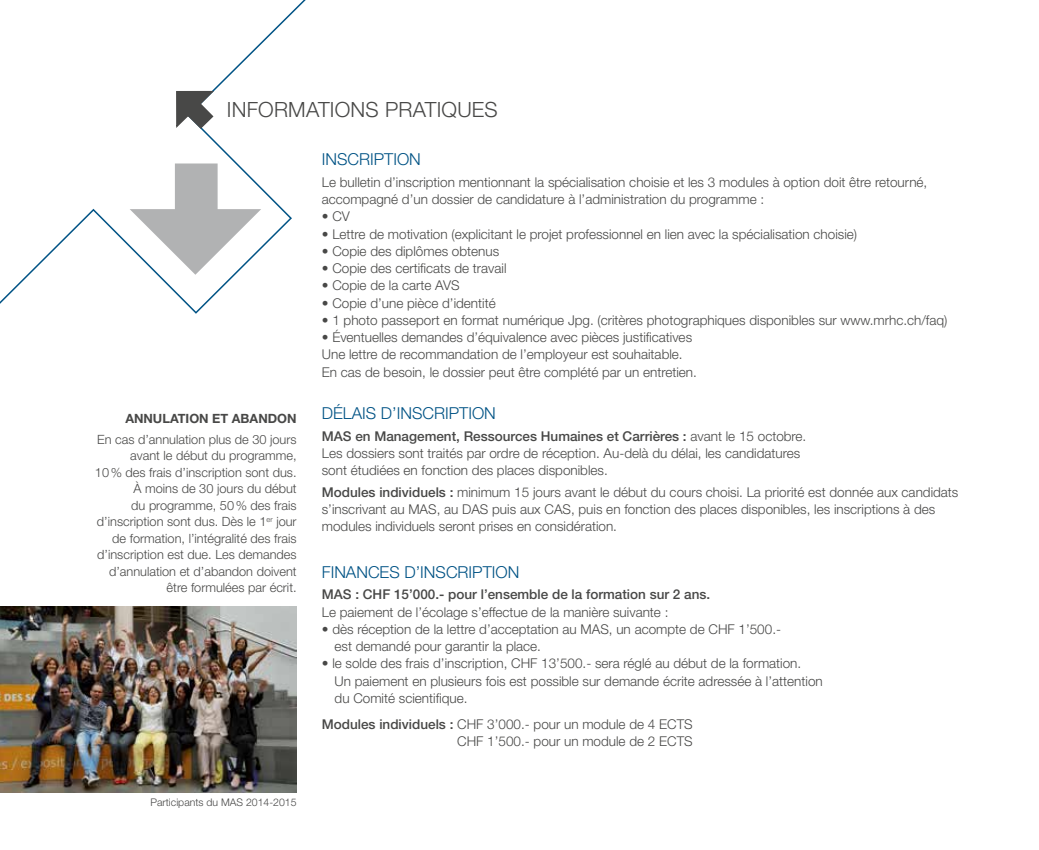
<style>
.page{position:relative;width:1039px;height:850px;background:#fff}
.page>*{position:absolute;margin:0;border:0;box-sizing:border-box;transform-origin:0 0}
.t1{font:300 21px "Helvetica Neue LT Std";letter-spacing:.01em;color:#484847}
.t2{font:300 16.5px "Helvetica Neue LT Std";color:#005385}
.t3{font:300 13.5px/17.2px "Helvetica Neue LT Std";color:#484847}
.t4{font:500 13.5px "Helvetica Neue LT Std";color:#484847}
.t5{font:300 12.75px/16.5px "Helvetica Neue LT Std";color:#484847;text-align:right}
.t6{font:700 12.75px "Helvetica Neue LT Std";color:#484847}
.t7{font:300 10.5px "Helvetica Neue LT Std";color:#484847}
.s1{font-weight:500}
</style>
<div class="page">
<svg style="left:0;top:0;width:306px;height:314px"></svg>
<svg style="left:175px;top:90px;width:41px;height:40px"></svg>
<svg style="left:130px;top:163px;width:131px;height:112px"></svg>
<img style="left:0;top:607px;width:296px;height:185px">
<h1 class="t1" style="left:227px;top:96px;width:272px">INFORMATIONS PRATIQUES</h1>
<p class="t2" style="left:322px;top:149px;width:101px">INSCRIPTION</p>
<p class="t3" style="left:322px;top:173px;width:607px">Le bulletin d’inscription mentionnant la spécialisation choisie et les 3 modules à option doit être retourné, accompagné d’un dossier de candidature à l’administration du programme :</p>
<p class="t3" style="left:322px;top:208px;width:30px">• CV</p>
<p class="t3" style="left:322px;top:225px;width:536px">• Lettre de motivation (explicitant le projet professionnel en lien avec la spécialisation choisie)</p>
<p class="t3" style="left:322px;top:242px;width:179px">• Copie des diplômes obtenus</p>
<p class="t3" style="left:322px;top:259px;width:186px">• Copie des certificats de travail</p>
<p class="t3" style="left:322px;top:277px;width:139px">• Copie de la carte AVS</p>
<p class="t3" style="left:322px;top:294px;width:175px">• Copie d’une pièce d’identité</p>
<p class="t3" style="left:322px;top:311px;width:627px">• 1 photo passeport en format numérique Jpg. (critères photographiques disponibles sur www.mrhc.ch/faq)</p>
<p class="t3" style="left:322px;top:328px;width:376px">• Éventuelles demandes d’équivalence avec pièces justificatives<br>Une lettre de recommandation de l’employeur est souhaitable.<br>En cas de besoin, le dossier peut être complété par un entretien.</p>
<p class="t2" style="left:322px;top:403px;width:175px">DÉLAIS D’INSCRIPTION</p>
<p class="t3" style="left:322px;top:427px;width:486px"><span class="s1">MAS en Management, Ressources Humaines et Carrières :</span> avant le 15 octobre.<br>Les dossiers sont traités par ordre de réception. Au-delà du délai, les candidatures sont étudiées en fonction des places disponibles.</p>
<p class="t3" style="left:322px;top:483px;width:638px"><span class="s1">Modules individuels :</span> minimum 15 jours avant le début du cours choisi. La priorité est donnée aux candidats s’inscrivant au MAS, au DAS puis aux CAS, puis en fonction des places disponibles, les inscriptions à des modules individuels seront prises en considération.</p>
<p class="t2" style="left:322px;top:562px;width:199px">FINANCES D’INSCRIPTION</p>
<p class="t4" style="left:322px;top:586px;width:390px">MAS : CHF 15’000.- pour l’ensemble de la formation sur 2 ans.</p>
<p class="t3" style="left:322px;top:603px;width:348px">Le paiement de l’écolage s’effectue de la manière suivante :</p>
<p class="t3" style="left:334px;top:620px;width:448px;text-indent:-13px">• dès réception de la lettre d’acceptation au MAS, un acompte de CHF 1’500.- est demandé pour garantir la place.</p>
<p class="t3" style="left:334px;top:655px;width:489px;text-indent:-13px">• le solde des frais d’inscription, CHF 13’500.- sera réglé au début de la formation.<br>Un paiement en plusieurs fois est possible sur demande écrite adressée à l’attention du Comité scientifique.</p>
<p class="t3" style="left:322px;top:715px;width:372px;text-align:right"><span class="s1">Modules individuels :</span> CHF 3’000.- pour un module de 4 ECTS<br>CHF 1’500.- pour un module de 2 ECTS</p>
<p class="t6" style="left:125px;top:410px;width:173px">ANNULATION ET ABANDON</p>
<p class="t5" style="left:95px;top:430px;width:203px">En cas d’annulation plus de 30 jours avant le début du programme,<br>10% des frais d’inscription sont dus.<br>À moins de 30 jours du début<br>du programme, 50% des frais d’inscription sont dus. Dès le 1<sup>er</sup> jour de formation, l’intégralité des frais d’inscription est due. Les demandes d’annulation et d’abandon doivent être formulées par écrit.</p>
<p class="t7" style="left:150px;top:796px;width:148px">Participants du MAS 2014-2015</p>
</div>
